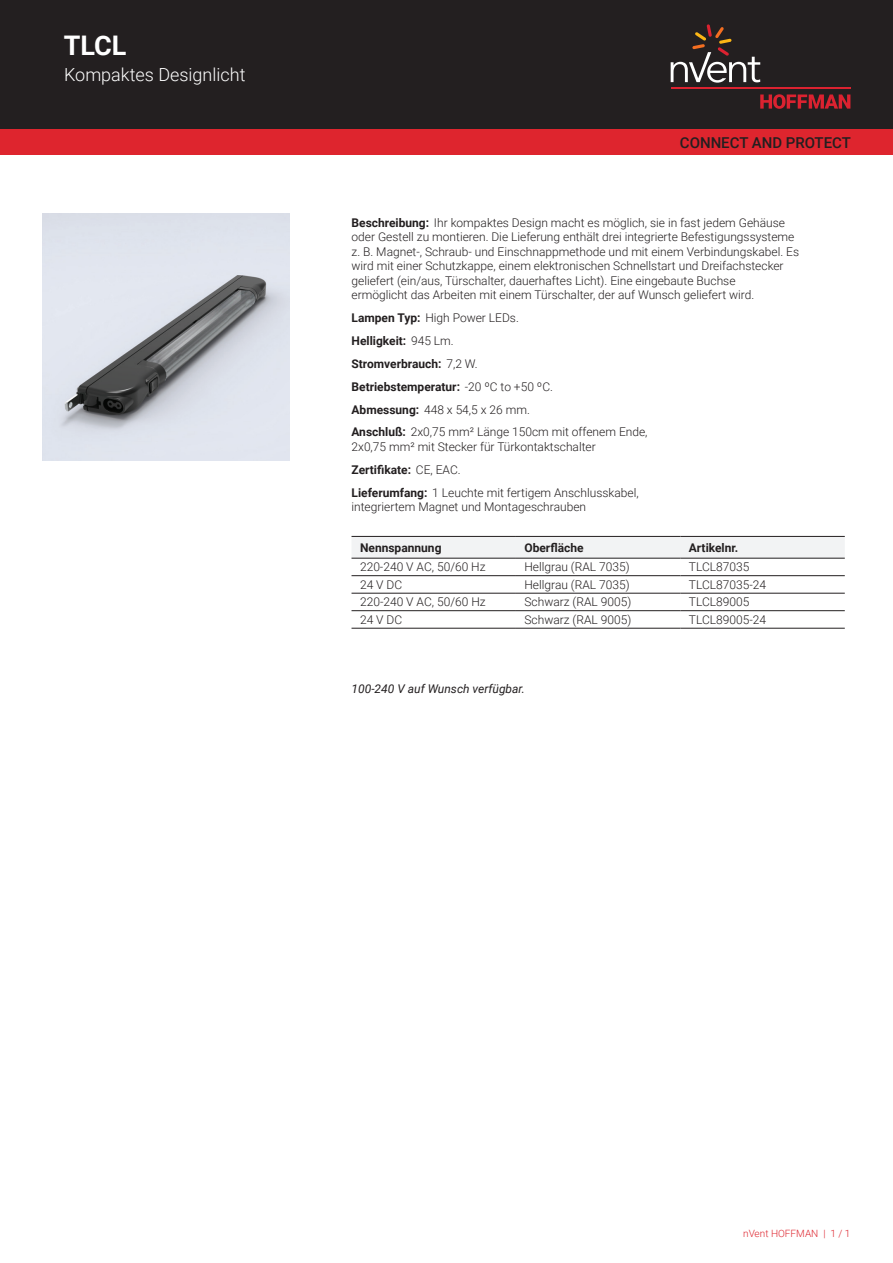
<style>
.page{position:relative;width:893px;height:1263px;background:#fff}
.page>*{position:absolute;margin:0;border:0;box-sizing:border-box;transform-origin:0 0}
.t1{font:700 27px "Roboto";color:#fff}
.t2{font:300 18px "Roboto";color:#fff}
.t3{font:500 15px "Roboto";color:#231f20}
.t4{font:300 12px/23px "Roboto";color:#231f20}
.t5{font:700 12px "Roboto";color:#231f20}
.t6{font:italic 12px "Roboto";color:#231f20}
.t7{font:300 10.05px "Roboto";color:#de252e}
.s1{font-weight:700}
</style>
<div class="page">
<div style="left:0;top:0;width:893px;height:129px;background:#231f20"></div>
<svg style="left:760px;top:94px;width:90px;height:15px"></svg>
<hr style="left:671px;top:88px;width:179px;height:1px;background:#db2230">
<svg style="left:671px;top:24px;width:89px;height:59px"></svg>
<div style="left:0;top:129px;width:893px;height:26px;background:#de252e"></div>
<div style="left:351px;top:537px;width:494px;height:21px;background:#f2f3f4"></div>
<hr style="left:351px;top:536px;width:165px;height:1px;background:#231f20">
<hr style="left:516px;top:536px;width:164px;height:1px;background:#231f20">
<hr style="left:680px;top:536px;width:165px;height:1px;background:#231f20">
<hr style="left:351px;top:575px;width:165px;height:1px;background:#231f20">
<hr style="left:516px;top:575px;width:164px;height:1px;background:#231f20">
<hr style="left:680px;top:575px;width:165px;height:1px;background:#231f20">
<hr style="left:351px;top:593px;width:165px;height:1px;background:#231f20">
<hr style="left:516px;top:593px;width:164px;height:1px;background:#231f20">
<hr style="left:680px;top:593px;width:165px;height:1px;background:#231f20">
<hr style="left:351px;top:610px;width:165px;height:1px;background:#231f20">
<hr style="left:516px;top:610px;width:164px;height:1px;background:#231f20">
<hr style="left:680px;top:610px;width:165px;height:1px;background:#231f20">
<hr style="left:351px;top:628px;width:165px;height:1px;background:#231f20">
<hr style="left:516px;top:628px;width:164px;height:1px;background:#231f20">
<hr style="left:680px;top:628px;width:165px;height:1px;background:#231f20">
<hr style="left:351px;top:558px;width:165px;height:1px;background:#231f20">
<hr style="left:516px;top:558px;width:164px;height:1px;background:#231f20">
<hr style="left:680px;top:558px;width:165px;height:1px;background:#231f20">
<img style="left:43px;top:213px;width:246px;height:247px">
<h1 class="t1" style="left:64px;top:27px;width:64px">TLCL</h1>
<h2 class="t2" style="left:64px;top:62px;width:183px">Kompaktes Designlicht</h2>
<p class="t3" style="left:680px;top:132px;width:173px">CONNECT AND PROTECT</p>
<p class="t4" style="left:351px;top:215px;width:449px;line-height:14.4px"><span class="s1">Beschreibung:</span> Ihr kompaktes Design macht es möglich, sie in fast jedem Gehäuse oder Gestell zu montieren. Die Lieferung enthält drei integrierte Befestigungssysteme z. B. Magnet-, Schraub- und Einschnappmethode und mit einem Verbindungskabel. Es wird mit einer Schutzkappe, einem elektronischen Schnellstart und Dreifachstecker geliefert (ein/aus, Türschalter, dauerhaftes Licht). Eine eingebaute Buchse<br>ermöglicht das Arbeiten mit einem Türschalter, der auf Wunsch geliefert wird.</p>
<p class="t4" style="left:351px;top:306px;width:298px"><span class="s1">Lampen Typ:</span> High Power LEDs.<br><span class="s1">Helligkeit:</span> 945 Lm.<br><span class="s1">Stromverbrauch:</span> 7,2 W.<br><span class="s1">Betriebstemperatur:</span> -20 ºC to +50 ºC.<br><span class="s1">Abmessung:</span> 448 x 54,5 x 26 mm.<br><span class="s1">Anschluß:</span> 2x0,75 mm² Länge 150cm mit offenem Ende,</p>
<p class="t4" style="left:351px;top:435px;width:289px">2x0,75 mm² mit Stecker für Türkontaktschalter<br><span class="s1">Zertifikate:</span> CE, EAC.<br><span class="s1">Lieferumfang:</span> 1 Leuchte mit fertigem Anschlusskabel,</p>
<p class="t4" style="left:351px;top:495px;width:236px">integriertem Magnet und Montageschrauben</p>
<p class="t5" style="left:360px;top:539px;width:83px">Nennspannung</p>
<p class="t5" style="left:524px;top:539px;width:61px">Oberfläche</p>
<p class="t5" style="left:689px;top:539px;width:51px">Artikelnr.</p>
<p class="t4" style="left:360px;top:555px;width:127px">220-240 V AC, 50/60 Hz</p>
<p class="t4" style="left:524px;top:555px;width:107px">Hellgrau (RAL 7035)</p>
<p class="t4" style="left:689px;top:555px;width:62px">TLCL87035</p>
<p class="t4" style="left:360px;top:573px;width:44px">24 V DC</p>
<p class="t4" style="left:524px;top:573px;width:107px">Hellgrau (RAL 7035)</p>
<p class="t4" style="left:689px;top:573px;width:79px">TLCL87035-24</p>
<p class="t4" style="left:360px;top:590px;width:127px">220-240 V AC, 50/60 Hz</p>
<p class="t4" style="left:524px;top:590px;width:108px">Schwarz (RAL 9005)</p>
<p class="t4" style="left:689px;top:590px;width:62px">TLCL89005</p>
<p class="t4" style="left:360px;top:608px;width:44px">24 V DC</p>
<p class="t4" style="left:524px;top:608px;width:108px">Schwarz (RAL 9005)</p>
<p class="t4" style="left:689px;top:608px;width:79px">TLCL89005-24</p>
<p class="t6" style="left:352px;top:681px;width:175px">100-240 V auf Wunsch verfügbar.</p>
<p class="t7" style="left:743px;top:1226px;width:109px">nVent HOFFMAN | 1 / 1</p>
</div>
